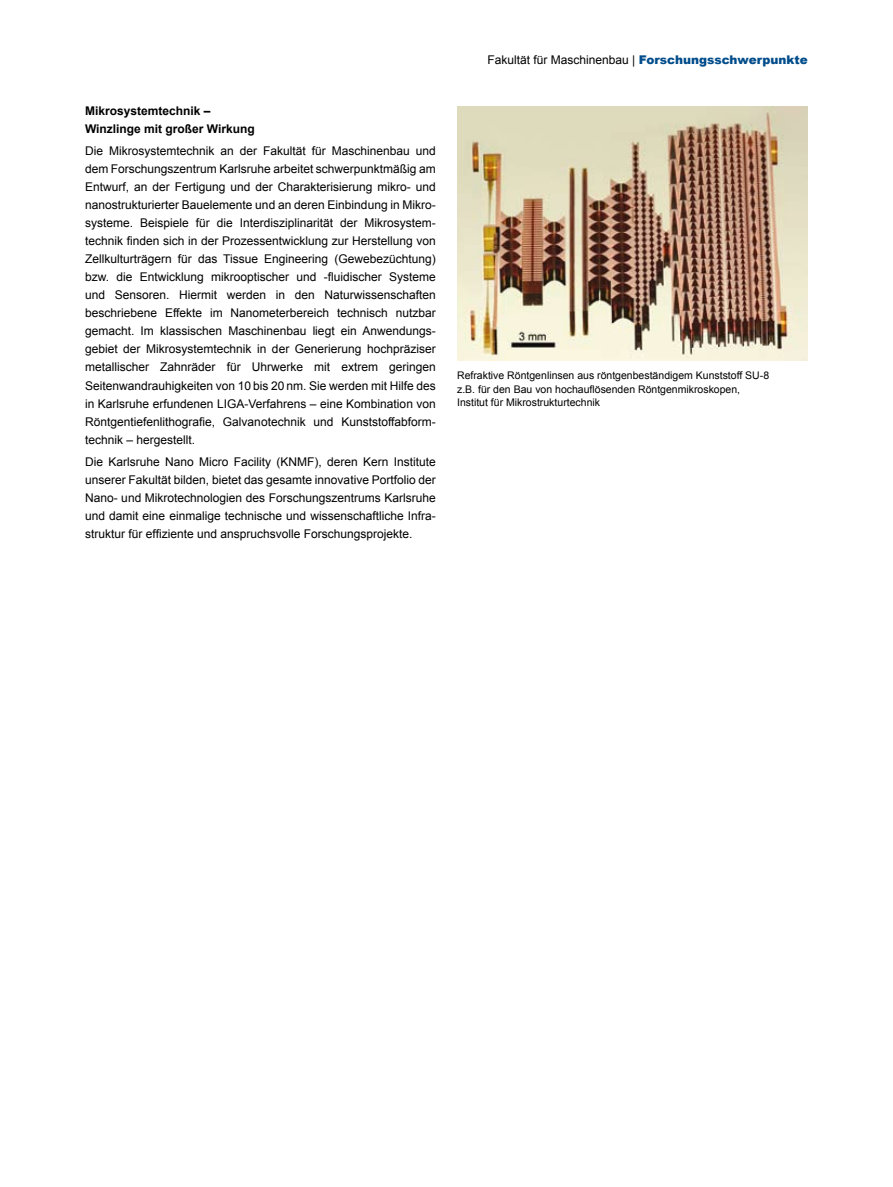
<style>
.page{position:relative;width:893px;height:1187px;background:#fff}
.page>*{position:absolute;margin:0;border:0;box-sizing:border-box;transform-origin:0 0}
.t1{font:12px/18px "Arial";color:#000;text-align:justify}
.t2{font:700 12px/18px "Arial";color:#000}
.t3{font:10.5px/13.5px "Arial";color:#000}
.s1{font-weight:900;color:#004c8b}
</style>
<div class="page">
<img style="left:457px;top:106px;width:351px;height:254px">
<p class="t2" style="left:85px;top:102px;width:171px">Mikrosystemtechnik –<br>Winzlinge mit großer Wirkung</p>
<p class="t1" style="left:85px;top:142px;width:352px">Die Mikrosystemtechnik an der Fakultät für Maschinenbau und dem Forschungszentrum Karlsruhe arbeitet schwerpunktmäßig am Entwurf, an der Fertigung und der Charakterisierung mikro- und nanostrukturierter Bauelemente und an deren Einbindung in Mikro&shy;systeme. Beispiele für die Interdisziplinarität der Mikrosystem&shy;technik finden sich in der Prozessentwicklung zur Herstellung von Zellkulturträgern für das Tissue Engineering (Gewebezüchtung) bzw. die Entwicklung mikrooptischer und -fluidischer Systeme und Sensoren. Hiermit werden in den Naturwissenschaften beschriebene Effekte im Nanometerbereich technisch nutzbar gemacht. Im klassischen Maschinenbau liegt ein Anwendungs&shy;gebiet der Mikrosystemtechnik in der Generierung hochpräziser metallischer Zahnräder für Uhrwerke mit extrem geringen Seitenwandrauhigkeiten von 10 bis 20 nm. Sie werden mit Hilfe des in Karlsruhe erfundenen LIGA-Verfahrens – eine Kombination von Röntgentiefenlithografie, Galvanotechnik und Kunststoffabform&shy;technik – hergestellt.</p>
<p class="t1" style="left:85px;top:452px;width:352px">Die Karlsruhe Nano Micro Facility (KNMF), deren Kern Institute unserer Fakultät bilden, bietet das gesamte innovative Portfolio der Nano- und Mikrotechnologien des Forschungszentrums Karlsruhe und damit eine einmalige technische und wissenschaftliche Infra&shy;struktur für effiziente und anspruchsvolle Forschungsprojekte.</p>
<p class="t1" style="left:487px;top:51px;width:322px">Fakultät für Maschinenbau | <span class="s1">Forschungsschwerpunkte</span></p>
<p class="t3" style="left:457px;top:369px;width:314px">Refraktive Röntgenlinsen aus röntgenbeständigem Kunststoff SU-8 z.B. für den Bau von hochauflösenden Röntgenmikroskopen,<br>Institut für Mikrostrukturtechnik</p>
</div>
